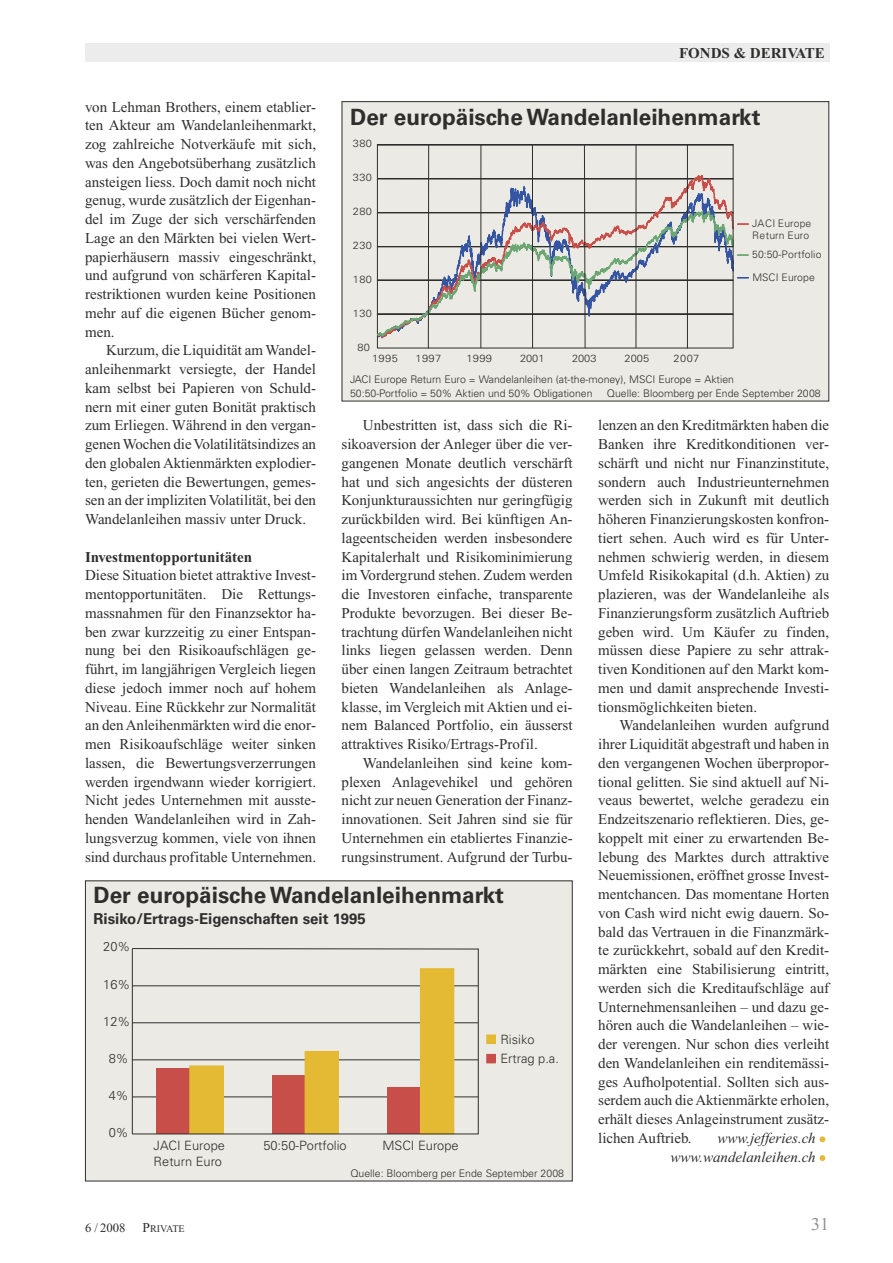
<style>
.page{position:relative;width:893px;height:1263px;background:#fff}
.page>*{position:absolute;margin:0;border:0;box-sizing:border-box;transform-origin:0 0}
.t1{font:54px "Times New Roman";color:#e4b935}
.t2{font:700 22.5px "Univers";color:#2e2e2d}
.t3{font:18px "Times New Roman";color:#919294}
.t4{font:15px/18.8px "Times New Roman";color:#2e2e2d;text-align:justify}
.t5{font:700 15px "Times New Roman";color:#2e2e2d}
.t6{font:italic 15px "Times New Roman";color:#2e2e2d}
.t7{font:700 15px "Univers";color:#2e2e2d}
.t8{font:300 12.9px "Univers";color:#2e2e2d}
.t9{font:12.75px "Times New Roman";color:#2e2e2d}
.t10{font:300 10.5px/13.5px "Univers";color:#2e2e2d}
.t11{font:300 10.35px "Univers";letter-spacing:.02em;color:#2e2e2d;scale:1.06 1}
.t12{font:300 10.35px/12.5px "Univers";letter-spacing:.02em;color:#2e2e2d}
.t13{font:10.2px "Times New Roman";color:#2e2e2d}
.s1{font-size:13.5px}
</style>
<div class="page">
<div style="left:85px;top:44px;width:744px;height:18px;background:#ececed"></div>
<div style="left:342px;top:102px;width:487px;height:299px;background:#ebeae4"></div>
<svg style="left:377px;top:145px;width:371px;height:203px"></svg>
<hr style="left:636px;top:145px;width:1px;height:203px;background:#2e2e2d">
<hr style="left:687px;top:145px;width:1px;height:203px;background:#2e2e2d">
<div style="left:342px;top:101px;width:487px;height:300px;border:1px solid #2e2e2d"></div>
<div style="left:85px;top:881px;width:487px;height:300px;background:#ebeae4"></div>
<hr style="left:132px;top:1097px;width:346px;height:1px;background:#2e2e2d">
<hr style="left:132px;top:1059px;width:346px;height:1px;background:#2e2e2d">
<hr style="left:132px;top:1022px;width:346px;height:1px;background:#2e2e2d">
<hr style="left:132px;top:985px;width:346px;height:1px;background:#2e2e2d">
<div style="left:157px;top:1068px;width:33px;height:66px;background:#c84e49"></div>
<div style="left:272px;top:1075px;width:33px;height:59px;background:#c84e49"></div>
<div style="left:388px;top:1087px;width:33px;height:47px;background:#c84e49"></div>
<div style="left:190px;top:1066px;width:33px;height:67px;background:#e4b934"></div>
<div style="left:189px;top:1065px;width:35px;height:69px;border:1px solid #e4b934"></div>
<div style="left:305px;top:1052px;width:33px;height:81px;background:#e4b934"></div>
<div style="left:305px;top:1051px;width:34px;height:83px;border:1px solid #e4b934"></div>
<div style="left:421px;top:969px;width:33px;height:165px;background:#e4b934"></div>
<div style="left:420px;top:968px;width:34px;height:166px;border:1px solid #e4b934"></div>
<hr style="left:132px;top:949px;width:1px;height:185px;background:#2e2e2d">
<hr style="left:132px;top:1133px;width:347px;height:1px;background:#2e2e2d">
<div style="left:487px;top:1054px;width:8px;height:9px;background:#c84e49"></div>
<div style="left:486px;top:1054px;width:10px;height:9px;border:1px solid #c84e49"></div>
<div style="left:487px;top:1035px;width:8px;height:8px;background:#e4b934"></div>
<div style="left:486px;top:1034px;width:10px;height:10px;border:1px solid #e4b934"></div>
<hr style="left:478px;top:949px;width:1px;height:185px;background:#2e2e2d">
<svg style="left:132px;top:948px;width:347px;height:2px"></svg>
<div style="left:85px;top:880px;width:488px;height:301px;border:1px solid #2e2e2d"></div>
<p class="t5" style="left:679px;top:48px;width:147px">FONDS &amp; DERIVATE</p>
<p class="t4" style="left:85px;top:99px;width:233px">von Lehman Brothers, einem etablier&shy;ten Akteur am Wandelanleihenmarkt, zog zahlreiche Notverkäufe mit sich, was den Angebotsüberhang zusätzlich ansteigen liess. Doch damit noch nicht genug, wurde zusätzlich der Eigenhan&shy;del im Zuge der sich verschärfenden Lage an den Märkten bei vielen Wert&shy;papierhäusern massiv eingeschränkt, und aufgrund von schärferen Kapital&shy;restriktionen wurden keine Positionen mehr auf die eigenen Bücher genom&shy;men.</p>
<p class="t4" style="left:85px;top:342px;width:233px;text-indent:21px">Kurzum, die Liquidität am Wandel&shy;anleihenmarkt versiegte, der Handel kam selbst bei Papieren von Schuld&shy;nern mit einer guten Bonität praktisch zum Erliegen. Während in den vergan&shy;genen Wochen die Volatilitätsindizes an den globalen Aktienmärkten explodier&shy;ten, gerieten die Bewertungen, gemes&shy;sen an der impliziten Volatilität, bei den Wandelanleihen massiv unter Druck.</p>
<p class="t5" style="left:85px;top:552px;width:169px">Investmentopportunitäten</p>
<p class="t4" style="left:85px;top:567px;width:233px">Diese Situation bietet attraktive Invest&shy;mentopportunitäten. Die Rettungs&shy;massnahmen für den Finanzsektor ha&shy;ben zwar kurzzeitig zu einer Entspan&shy;nung bei den Risikoaufschlägen ge&shy;führt, im langjährigen Vergleich liegen diese jedoch immer noch auf hohem Niveau. Eine Rückkehr zur Normalität an den Anleihenmärkten wird die enor&shy;men Risikoaufschläge weiter sinken lassen, die Bewertungsverzerrungen werden irgendwann wieder korrigiert.<br>Nicht jedes Unternehmen mit ausste&shy;henden Wandelanleihen wird in Zah&shy;lungsverzug kommen, viele von ihnen sind durchaus profitable Unternehmen.</p>
<h2 class="t2" style="left:350px;top:107px;width:412px">Der europäische Wandelanleihenmarkt</h2>
<p class="t11" style="left:353px;top:139px;width:20px">380</p>
<p class="t11" style="left:353px;top:173px;width:20px">330</p>
<p class="t11" style="left:353px;top:207px;width:20px">280</p>
<p class="t12" style="left:752px;top:218px;width:61px">JACI Europe<br>Return Euro</p>
<p class="t12" style="left:752px;top:248px;width:71px">50:50-Portfolio</p>
<p class="t11" style="left:353px;top:241px;width:20px">230</p>
<p class="t12" style="left:752px;top:271px;width:64px">MSCI Europe</p>
<p class="t11" style="left:353px;top:275px;width:20px">180</p>
<p class="t11" style="left:353px;top:309px;width:20px">130</p>
<p class="t11" style="left:357px;top:342px;width:13px">80</p>
<p class="t11" style="left:372px;top:354px;width:26px">1995</p>
<p class="t11" style="left:415px;top:354px;width:26px">1997</p>
<p class="t11" style="left:466px;top:354px;width:26px">1999</p>
<p class="t11" style="left:520px;top:354px;width:25px">2001</p>
<p class="t11" style="left:572px;top:354px;width:25px">2003</p>
<p class="t11" style="left:625px;top:354px;width:25px">2005</p>
<p class="t11" style="left:674px;top:354px;width:26px">2007</p>
<p class="t10" style="left:350px;top:373px;width:385px">JACI Europe Return Euro = Wandelanleihen (at-the-money), MSCI Europe = Aktien<br>50:50-Portfolio = 50% Aktien und 50% Obligationen</p>
<p class="t10" style="left:607px;top:387px;width:215px">Quelle: Bloomberg per Ende September 2008</p>
<p class="t4" style="left:342px;top:417px;width:233px;text-indent:21px">Unbestritten ist, dass sich die Ri&shy;sikoaversion der Anleger über die ver&shy;gangenen Monate deutlich verschärft hat und sich angesichts der düsteren Konjunkturaussichten nur geringfügig zurückbilden wird. Bei künftigen An&shy;lageentscheiden werden insbesondere Kapitalerhalt und Risikominimierung im Vordergrund stehen. Zudem werden die Investoren einfache, transparente Produkte bevorzugen. Bei dieser Be&shy;trachtung dürfen Wandelanleihen nicht links liegen gelassen werden. Denn über einen langen Zeitraum betrachtet bieten Wandelanleihen als Anlage&shy;klasse, im Vergleich mit Aktien und ei&shy;nem Balanced Portfolio, ein äusserst attraktives Risiko/Ertrags-Profil.</p>
<p class="t4" style="left:342px;top:755px;width:233px;text-indent:21px">Wandelanleihen sind keine kom&shy;plexen Anlagevehikel und gehören nicht zur neuen Generation der Finanz&shy;innovationen. Seit Jahren sind sie für Unternehmen ein etabliertes Finanzie&shy;rungsinstrument. Aufgrund der Turbu-</p>
<p class="t4" style="left:598px;top:417px;width:233px">lenzen an den Kreditmärkten haben die Banken ihre Kreditkonditionen ver&shy;schärft und nicht nur Finanzinstitute, sondern auch Industrieunternehmen werden sich in Zukunft mit deutlich höheren Finanzierungskosten konfron&shy;tiert sehen. Auch wird es für Unter&shy;nehmen schwierig werden, in diesem Umfeld Risikokapital (d.h. Aktien) zu plazieren, was der Wandelanleihe als Finanzierungsform zusätzlich Auftrieb geben wird. Um Käufer zu finden, müssen diese Papiere zu sehr attrak&shy;tiven Konditionen auf den Markt kom&shy;men und damit ansprechende Investi&shy;tionsmöglichkeiten bieten.</p>
<p class="t4" style="left:598px;top:717px;width:233px;text-indent:21px">Wandelanleihen wurden aufgrund ihrer Liquidität abgestraft und haben in den vergangenen Wochen überpropor&shy;tional gelitten. Sie sind aktuell auf Ni&shy;veaus bewertet, welche geradezu ein Endzeitszenario reflektieren. Dies, ge&shy;koppelt mit einer zu erwartenden Be&shy;lebung des Marktes durch attraktive Neuemissionen, eröffnet grosse Invest&shy;mentchancen. Das momentane Horten von Cash wird nicht ewig dauern. So&shy;bald das Vertrauen in die Finanzmärk&shy;te zurückkehrt, sobald auf den Kredit&shy;märkten eine Stabilisierung eintritt, werden sich die Kreditaufschläge auf Unternehmensanleihen – und dazu ge&shy;hören auch die Wandelanleihen – wie&shy;der verengen. Nur schon dies verleiht den Wandelanleihen ein renditemässi&shy;ges Aufholpotential. Sollten sich aus&shy;serdem auch die Aktienmärkte erholen, erhält dieses Anlageinstrument zusätz&shy;lichen Auftrieb.</p>
<h2 class="t2" style="left:94px;top:886px;width:412px">Der europäische Wandelanleihenmarkt</h2>
<p class="t7" style="left:94px;top:913px;width:274px">Risiko/Ertrags-Eigenschaften seit 1995</p>
<p class="t8" style="left:103px;top:941px;width:29px">20%</p>
<p class="t8" style="left:103px;top:978px;width:29px">16%</p>
<p class="t8" style="left:103px;top:1015px;width:29px">12%</p>
<p class="t8" style="left:500px;top:1034px;width:36px">Risiko</p>
<p class="t8" style="left:109px;top:1052px;width:21px">8%</p>
<p class="t8" style="left:500px;top:1053px;width:60px">Ertrag p.a.</p>
<p class="t8" style="left:109px;top:1089px;width:21px">4%</p>
<p class="t8" style="left:109px;top:1127px;width:21px">0%</p>
<p class="t6" style="left:717px;top:1132px;width:100px">www.jefferies.ch</p>
<h1 class="t1" style="left:816px;top:1103px;width:15px">.</h1>
<p class="t6" style="left:671px;top:1151px;width:147px">www.wandelanleihen.ch</p>
<h1 class="t1" style="left:816px;top:1121px;width:15px">.</h1>
<p class="t8" style="left:154px;top:1140px;width:73px">JACI Europe</p>
<p class="t8" style="left:263px;top:1140px;width:85px">50:50-Portfolio</p>
<p class="t8" style="left:382px;top:1140px;width:78px">MSCI Europe</p>
<p class="t8" style="left:154px;top:1156px;width:70px">Return Euro</p>
<p class="t10" style="left:350px;top:1167px;width:215px">Quelle: Bloomberg per Ende September 2008</p>
<p class="t9" style="left:85px;top:1223px;width:42px">6 / 2008</p>
<p class="t13" style="left:143px;top:1225px;width:44px"><span class="s1">P</span>RIVATE</p>
<p class="t3" style="left:811px;top:1217px;width:19px">31</p>
</div>
